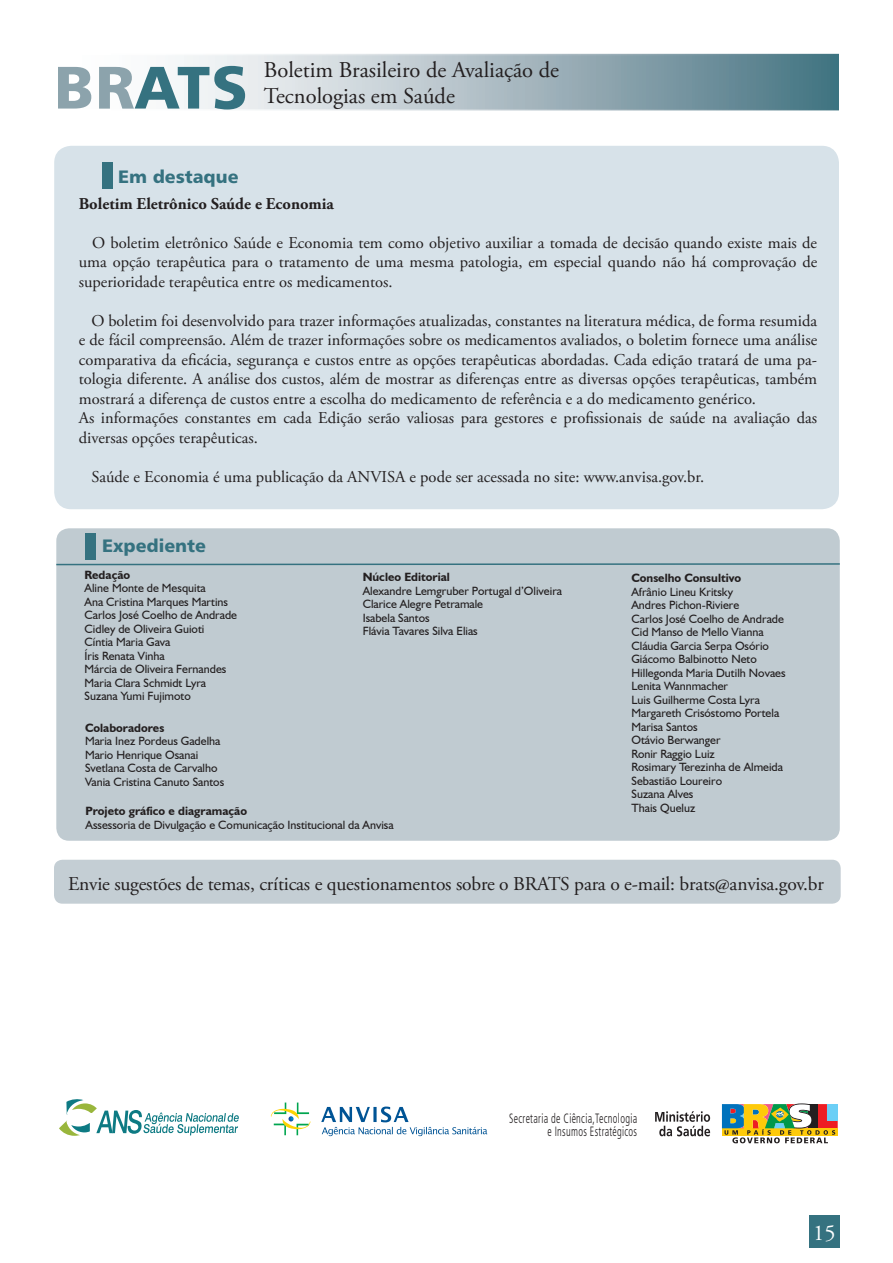
<style>
.page{position:relative;width:893px;height:1263px;background:#fff}
.page>*{position:absolute;margin:0;border:0;box-sizing:border-box;transform-origin:0 0}
.t1{font:60px "Humanist 777 BT Black B";letter-spacing:.02em;color:#357280}
.t2{font:22.5px/26.2px "Adobe Garamond Pro";color:#231f20}
.t3{font:22.5px "Adobe Garamond Pro";color:#fff}
.t4{font:19.5px "Adobe Garamond Pro";letter-spacing:-.01em;color:#231f20}
.t5{font:18px "Humanist 777 BT Black B";color:#357280}
.t6{font:16.5px/19.5px "Adobe Garamond Pro";color:#231f20;text-align:justify}
.t7{font:700 16.5px "Adobe Garamond Pro";color:#231f20}
.t8{font:300 condensed 13.5px/13.5px "Frutiger";letter-spacing:.03em;color:#231f20;text-align:right;scale:.75 1}
.t9{font:12px/13.5px "Humanist 521 BT";color:#231f20}
.t10{font:700 12px "Humanist 521 BT";color:#231f20}
.s1{color:#8ca3ac}
</style>
<div class="page">
<div style="left:55px;top:55px;width:783px;height:55px;background:linear-gradient(to right,#fff,#4f7886)"></div>
<div style="left:54px;top:54px;width:785px;height:56px;border:2px solid #fff"></div>
<div style="left:809px;top:1215px;width:31px;height:32px;background:#357280"></div>
<div style="left:54px;top:860px;width:787px;height:44px;background:#c4ced4;border-radius:9px"></div>
<div style="left:56px;top:528px;width:784px;height:313px;background:#c0cbd1;border-radius:13px"></div>
<svg style="left:56px;top:562px;width:784px;height:4px"></svg>
<svg style="left:655px;top:1111px;width:55px;height:25px"></svg>
<svg style="left:734px;top:1143px;width:94px;height:1px"></svg>
<svg style="left:722px;top:1103px;width:116px;height:40px"></svg>
<svg style="left:321px;top:1106px;width:166px;height:30px"></svg>
<svg style="left:271px;top:1102px;width:39px;height:33px"></svg>
<svg style="left:59px;top:1099px;width:180px;height:37px"></svg>
<div style="left:54px;top:146px;width:785px;height:363px;background:#d7e2e9;border-radius:17px"></div>
<div style="left:102px;top:162px;width:11px;height:26px;background:#357280"></div>
<div style="left:86px;top:533px;width:10px;height:26px;background:#357280"></div>
<h1 class="t1" style="left:54px;top:49px;width:195px"><span class="s1">BR</span>ATS</h1>
<h2 class="t2" style="left:264px;top:58px;width:297px">Boletim Brasileiro de Avaliação de<br>Tecnologias em Saúde</h2>
<p class="t5" style="left:118px;top:165px;width:122px">Em destaque</p>
<p class="t7" style="left:79px;top:194px;width:257px">Boletim Eletrônico Saúde e Economia</p>
<p class="t6" style="left:79px;top:233px;width:740px;text-indent:13px">O boletim eletrônico Saúde e Economia tem como objetivo auxiliar a tomada de decisão quando existe mais de uma opção terapêutica para o tratamento de uma mesma patologia, em especial quando não há comprovação de superioridade terapêutica entre os medicamentos.</p>
<p class="t6" style="left:79px;top:311px;width:740px;text-align:left;text-indent:13px">O boletim foi desenvolvido para trazer informações atualizadas, constantes na literatura médica, de forma resumida e de fácil compreensão. Além de trazer informações sobre os medicamentos avaliados, o boletim fornece uma análise comparativa da eficácia, segurança e custos entre as opções terapêuticas abordadas. Cada edição tratará de uma pa&shy;tologia diferente. A análise dos custos, além de mostrar as diferenças entre as diversas opções terapêuticas, também mostrará a diferença de custos entre a escolha do medicamento de referência e a do medicamento genérico.<br>As informações constantes em cada Edição serão valiosas para gestores e profissionais de saúde na avaliação das diversas opções terapêuticas.</p>
<p class="t6" style="left:91px;top:467px;width:614px">Saúde e Economia é uma publicação da ANVISA e pode ser acessada no site: www.anvisa.gov.br.</p>
<p class="t5" style="left:102px;top:534px;width:105px">Expediente</p>
<p class="t10" style="left:85px;top:567px;width:47px">Redação</p>
<p class="t9" style="left:85px;top:581px;width:154px">Aline Monte de Mesquita<br>Ana Cristina Marques Martins<br>Carlos José Coelho de Andrade<br>Cidley de Oliveira Guioti<br>Cíntia Maria Gava<br>Íris Renata Vinha<br>Márcia de Oliveira Fernandes<br>Maria Clara Schmidt Lyra<br>Suzana Yumi Fujimoto</p>
<p class="t10" style="left:85px;top:720px;width:81px">Colaboradores</p>
<p class="t9" style="left:85px;top:734px;width:141px">Maria Inez Pordeus Gadelha<br>Mario Henrique Osanai<br>Svetlana Costa de Carvalho<br>Vania Cristina Canuto Santos</p>
<p class="t10" style="left:363px;top:570px;width:89px">Núcleo Editorial</p>
<p class="t9" style="left:363px;top:584px;width:201px">Alexandre Lemgruber Portugal d’Oliveira<br>Clarice Alegre Petramale<br>Isabela Santos<br>Flávia Tavares Silva Elias</p>
<p class="t10" style="left:631px;top:571px;width:111px">Conselho Consultivo</p>
<p class="t9" style="left:631px;top:585px;width:156px">Afrânio Lineu Kritsky<br>Andres Pichon-Riviere<br>Carlos José Coelho de Andrade<br>Cid Manso de Mello Vianna<br>Cláudia Garcia Serpa Osório<br>Giácomo Balbinotto Neto<br>Hillegonda Maria Dutilh Novaes<br>Lenita Wannmacher<br>Luis Guilherme Costa Lyra<br>Margareth Crisóstomo Portela<br>Marisa Santos<br>Otávio Berwanger<br>Ronir Raggio Luiz<br>Rosimary Terezinha de Almeida<br>Sebastião Loureiro<br>Suzana Alves</p>
<p class="t10" style="left:86px;top:804px;width:163px">Projeto gráfico e diagramação</p>
<p class="t9" style="left:631px;top:801px;width:65px">Thais Queluz</p>
<p class="t9" style="left:86px;top:818px;width:310px">Assessoria de Divulgação e Comunicação Institucional da Anvisa</p>
<p class="t4" style="left:68px;top:872px;width:757px">Envie sugestões de temas, críticas e questionamentos sobre o BRATS para o e-mail: brats@anvisa.gov.br</p>
<p class="t8" style="left:509px;top:1111px;width:172px">Secretaria de Ciência,Tecnologia e Insumos Estratégicos</p>
<h2 class="t3" style="left:813px;top:1219px;width:24px">15</h2>
</div>
